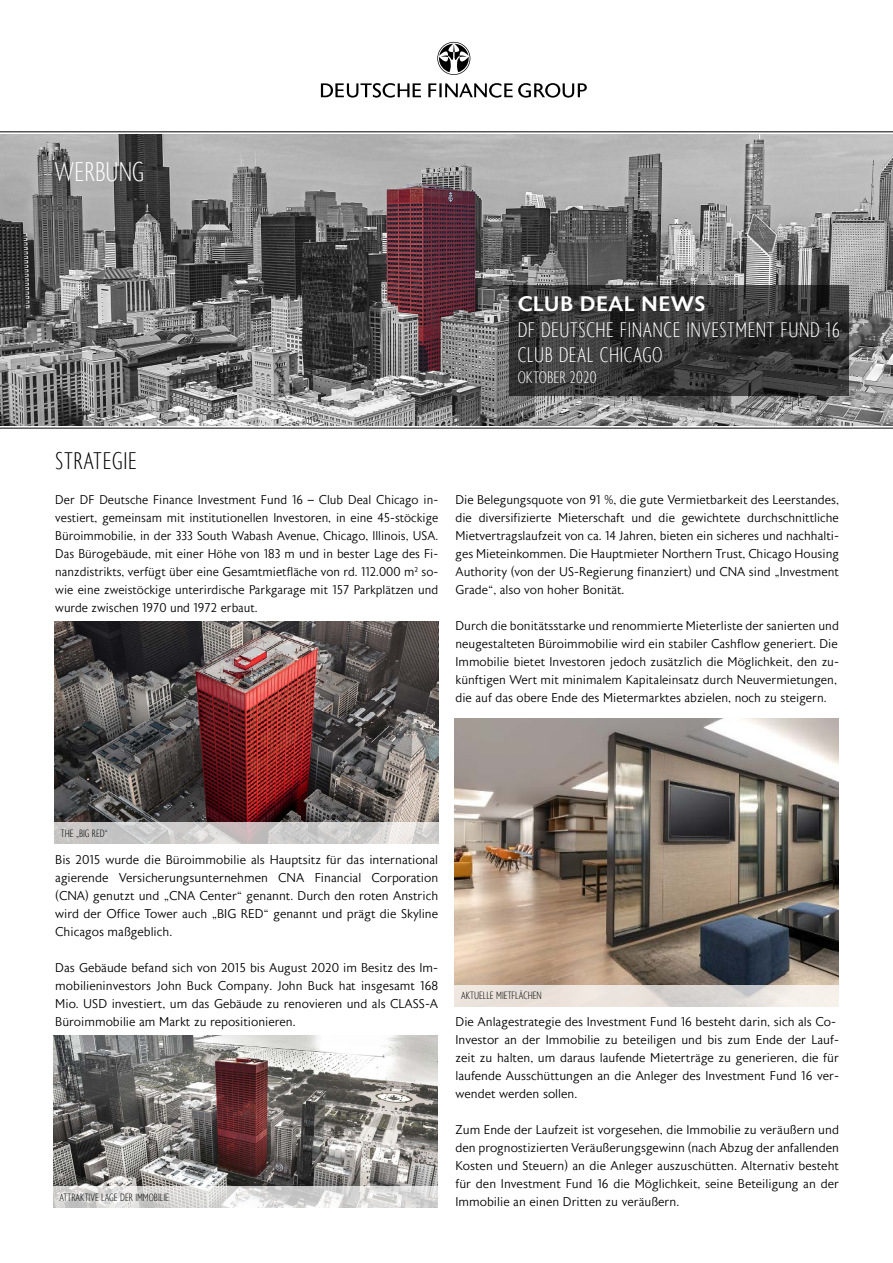
<style>
.page{position:relative;width:893px;height:1263px;background:#fff}
.page>*{position:absolute;margin:0;border:0;box-sizing:border-box;transform-origin:0 0}
.t1{font:300 expanded 27px "Astoria Sans";letter-spacing:.005em;color:#fff}
.t2{font:300 expanded 24px "Astoria Sans";letter-spacing:.025em;color:#000}
.t3{font:300 expanded 21px/25.2px "Astoria Sans";letter-spacing:.025em;color:#fff}
.t4{font:500 21px "Astoria Sans";letter-spacing:.025em;color:#fff}
.t5{font:300 expanded 16.5px "Astoria Sans";letter-spacing:.005em;color:#fff}
.t6{font:300 12.75px/18px "Astoria Sans";color:#000;text-align:justify}
.t7{font:300 expanded 10.5px "Astoria Sans";color:#000}
</style>
<div class="page">
<img style="left:0;top:135px;width:893px;height:290px">
<svg style="left:437px;top:42px;width:33px;height:33px"></svg>
<svg style="left:321px;top:83px;width:100px;height:15px"></svg>
<svg style="left:428px;top:83px;width:8px;height:14px"></svg>
<hr style="left:439px;top:83px;width:3px;height:14px;background:#000">
<svg style="left:445px;top:83px;width:142px;height:15px"></svg>
<hr style="left:0;top:132px;width:893px;height:1px;background:#000">
<hr style="left:0;top:428px;width:893px;height:1px;background:#000">
<img style="left:54px;top:622px;width:384px;height:200px">
<svg style="left:54px;top:822px;width:385px;height:22px;background:#cfcccc"></svg>
<img style="left:454px;top:719px;width:385px;height:266px">
<svg style="left:454px;top:985px;width:385px;height:22px;background:#e6e0db"></svg>
<img style="left:54px;top:1035px;width:383px;height:151px">
<svg style="left:53px;top:1186px;width:385px;height:22px;background:#dbdad9"></svg>
<svg style="left:509px;top:285px;width:339px;height:110px;background:#353535"></svg>
<h1 class="t1" style="left:54px;top:158px;width:92px">WERBUNG</h1>
<h3 class="t4" style="left:518px;top:293px;width:189px">CLUB DEAL NEWS</h3>
<h3 class="t3" style="left:518px;top:318px;width:324px">DF DEUTSCHE FINANCE INVESTMENT FUND 16<br>CLUB DEAL CHICAGO</h3>
<p class="t5" style="left:518px;top:369px;width:81px">OKTOBER 2020</p>
<h2 class="t2" style="left:55px;top:448px;width:83px">STRATEGIE</h2>
<p class="t6" style="left:55px;top:491px;width:384px">Der DF Deutsche Finance Investment Fund 16 – Club Deal Chicago in&shy;vestiert, gemeinsam mit institutionellen Investoren, in eine 45-stöckige Büroimmobilie, in der 333 South Wabash Avenue, Chicago, Illinois, USA.<br>Das Bürogebäude, mit einer Höhe von 183 m und in bester Lage des Fi&shy;nanzdistrikts, verfügt über eine Gesamtmietfläche von rd. 112.000 m² so&shy;wie eine zweistöckige unterirdische Parkgarage mit 157 Parkplätzen und wurde zwischen 1970 und 1972 erbaut.</p>
<p class="t6" style="left:455px;top:491px;width:385px">Die Belegungsquote von 91 %, die gute Vermietbarkeit des Leerstandes, die diversifizierte Mieterschaft und die gewichtete durchschnittliche Mietvertragslaufzeit von ca. 14 Jahren, bieten ein sicheres und nachhalti&shy;ges Mieteinkommen. Die Hauptmieter Northern Trust, Chicago Housing Authority (von der US-Regierung finanziert) und CNA sind „Investment Grade“, also von hoher Bonität.</p>
<p class="t6" style="left:455px;top:617px;width:385px;text-align:left">Durch die bonitätsstarke und renommierte Mieterliste der sanierten und neugestalteten Büroimmobilie wird ein stabiler Cashflow generiert. Die Immobilie bietet Investoren jedoch zusätzlich die Möglichkeit, den zu&shy;künftigen Wert mit minimalem Kapitaleinsatz durch Neuvermietungen, die auf das obere Ende des Mietermarktes abzielen, noch zu steigern.</p>
<p class="t7" style="left:61px;top:828px;width:48px">THE „BIG RED“</p>
<p class="t6" style="left:55px;top:851px;width:384px">Bis 2015 wurde die Büroimmobilie als Hauptsitz für das international agierende Versicherungsunternehmen CNA Financial Corporation (CNA) genutzt und „CNA Center“ genannt. Durch den roten Anstrich wird der Office Tower auch „BIG RED“ genannt und prägt die Skyline Chicagos maßgeblich.</p>
<p class="t6" style="left:55px;top:959px;width:384px">Das Gebäude befand sich von 2015 bis August 2020 im Besitz des Im&shy;mobilieninvestors John Buck Company. John Buck hat insgesamt 168<br>Mio. USD investiert, um das Gebäude zu renovieren und als CLASS-A Büroimmobilie am Markt zu repositionieren.</p>
<p class="t7" style="left:60px;top:1191px;width:111px">ATTRAKTIVE LAGE DER IMMOBILIE</p>
<p class="t7" style="left:461px;top:990px;width:82px">AKTUELLE MIETFLÄCHEN</p>
<p class="t6" style="left:455px;top:1013px;width:385px;text-align:left">Die Anlagestrategie des Investment Fund 16 besteht darin, sich als Co-Investor an der Immobilie zu beteiligen und bis zum Ende der Lauf&shy;zeit zu halten, um daraus laufende Mieterträge zu generieren, die für laufende Ausschüttungen an die Anleger des Investment Fund 16 ver&shy;wendet werden sollen.</p>
<p class="t6" style="left:455px;top:1121px;width:385px">Zum Ende der Laufzeit ist vorgesehen, die Immobilie zu veräußern und den prognostizierten Veräußerungsgewinn (nach Abzug der anfallenden Kosten und Steuern) an die Anleger auszuschütten. Alternativ besteht für den Investment Fund 16 die Möglichkeit, seine Beteiligung an der Immobilie an einen Dritten zu veräußern.</p>
</div>
